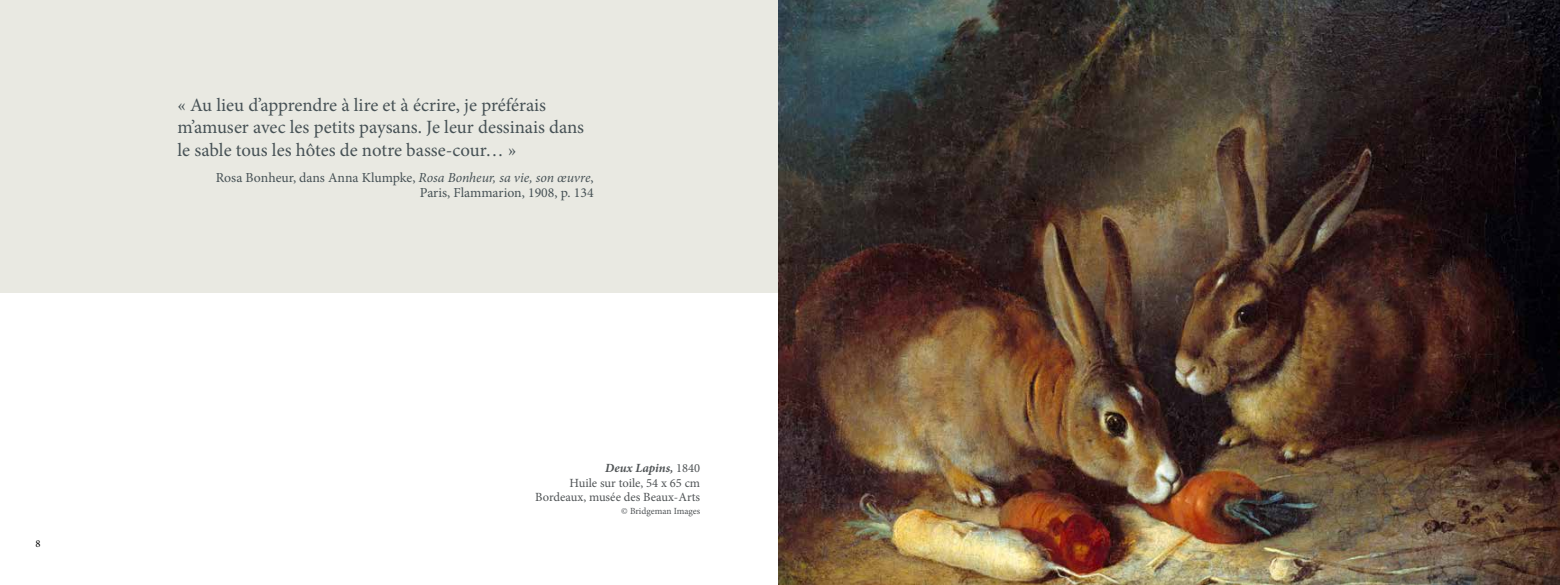
<style>
.page{position:relative;width:1560px;height:585px;background:#fff}
.page>*{position:absolute;margin:0;border:0;box-sizing:border-box;transform-origin:0 0}
.t1{font:18.75px/22.5px "Minion Pro";color:#465155}
.t2{font:13.75px/15px "Minion Pro";color:#465155;text-align:right}
.t3{font:12.5px/14.4px "Minion Pro";color:#505456;text-align:right}
.t4{font:10.62px "Minion Pro";color:#000}
.t5{font:9.38px "Minion Pro";letter-spacing:-.005em;color:#505456}
.s1{font-style:italic}
.s2{font-weight:700;font-style:italic}
</style>
<div class="page">
<div style="left:0;top:0;width:780px;height:292px;background:#e9e9e2"></div>
<img style="left:778px;top:0;width:781px;height:585px">
<p class="t4" style="left:35px;top:536px;width:7px">8</p>
<p class="t1" style="left:177px;top:94px;width:408px">« Au lieu d’apprendre à lire et à écrire, je préférais m’amuser avec les petits paysans. Je leur dessinais dans le sable tous les hôtes de notre basse-cour… »</p>
<p class="t2" style="left:216px;top:170px;width:379px">Rosa Bonheur, dans Anna Klumpke, <span class="s1">Rosa Bonheur, sa vie, son œuvre</span>,<br>Paris, Flammarion, 1908, p. 134</p>
<p class="t3" style="left:535px;top:461px;width:166px"><span class="s2">Deux Lapins,</span> 1840<br>Huile sur toile, 54 x 65 cm<br>Bordeaux, musée des Beaux-Arts</p>
<p class="t5" style="left:621px;top:505px;width:80px">© Bridgeman Images</p>
</div>
